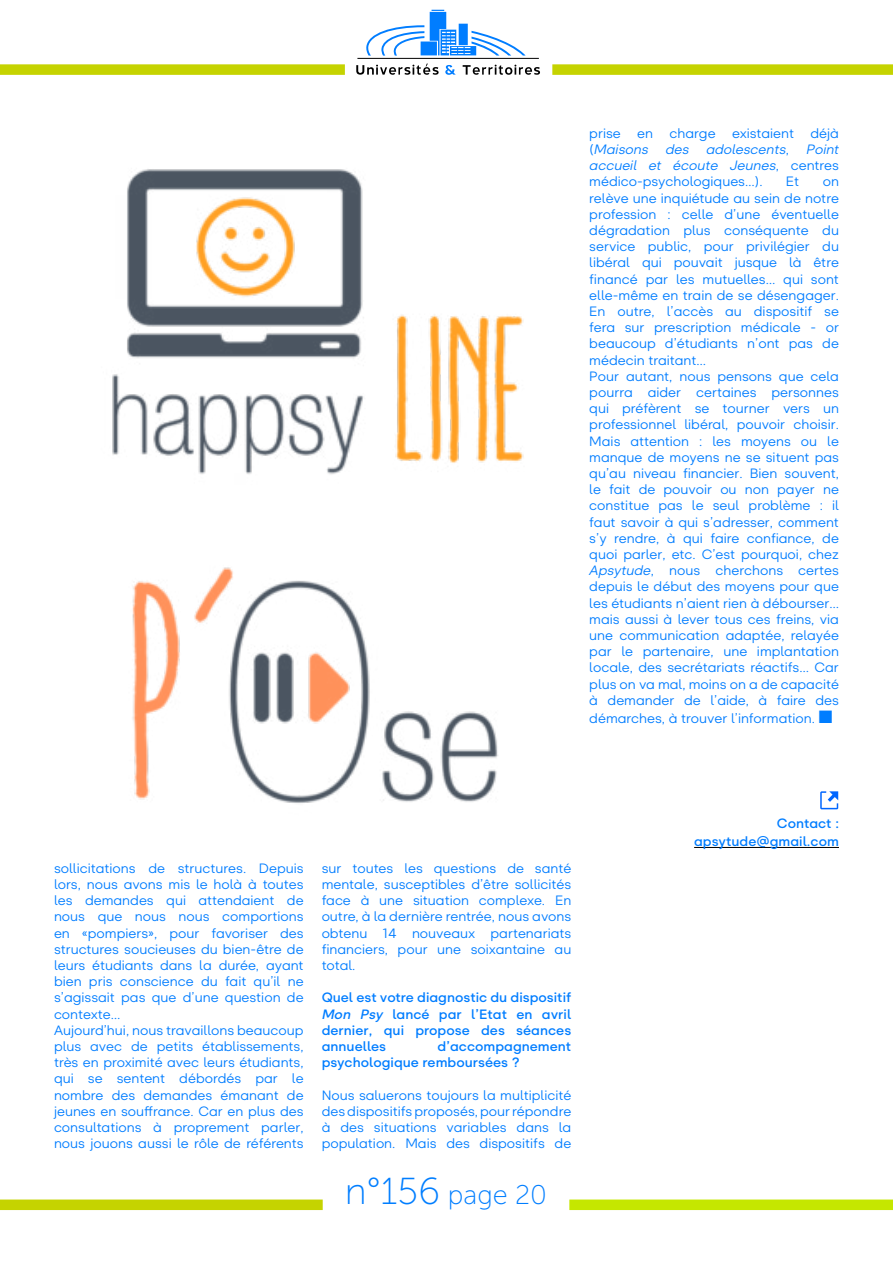
<style>
.page{position:relative;width:893px;height:1263px;background:#fff}
.page>*{position:absolute;margin:0;border:0;box-sizing:border-box;transform-origin:0 0}
.t1{font:27px "Museo Sans 100";color:#007eff}
.t2{font:13.5px/16.2px "Glence";color:#007dff}
.t3{font:700 13.5px/16.2px "Glence";color:#007dff;text-align:justify}
.t4{font:italic 13.5px "Glence";color:#007dff}
.s1{font-style:italic}
.s2{font-style:normal}
.s3{font-size:37.5px}
</style>
<div class="page">
<div style="left:0;top:64px;width:345px;height:11px;background:#c5d300"></div>
<svg style="left:356px;top:64px;width:83px;height:11px"></svg>
<svg style="left:445px;top:65px;width:11px;height:10px"></svg>
<svg style="left:463px;top:65px;width:77px;height:10px"></svg>
<hr style="left:357px;top:58px;width:182px;height:1px;background:#000">
<svg style="left:366px;top:10px;width:160px;height:46px"></svg>
<div style="left:0;top:1199px;width:323px;height:11px;background:#c5d300"></div>
<div style="left:552px;top:64px;width:341px;height:11px;background:#c5d300"></div>
<div style="left:569px;top:1199px;width:324px;height:11px;background:#c5e700"></div>
<hr style="left:694px;top:847px;width:145px;height:1px;background:#000">
<svg style="left:820px;top:791px;width:18px;height:18px"></svg>
<img style="left:112px;top:169px;width:412px;height:306px">
<img style="left:132px;top:567px;width:366px;height:236px">
<p class="t2" style="left:589px;top:125px;width:251px">prise en charge existaient déjà (<span class="s1">Maisons</span></p>
<p class="t4" style="left:665px;top:142px;width:25px">des</p>
<p class="t4" style="left:706px;top:142px;width:85px">adolescents<span class="s2">,</span></p>
<p class="t2" style="left:589px;top:141px;width:251px;text-align:justify;text-indent:217px"><span class="s1">Point accueil et écoute Jeunes</span>, centres médico-psychologiques…).</p>
<p class="t2" style="left:786px;top:174px;width:15px">Et</p>
<p class="t2" style="left:589px;top:174px;width:251px;text-indent:233px">on relève une inquiétude au sein de notre profession : celle d’une éventuelle dégradation plus conséquente du service public, pour privilégier du libéral qui pouvait jusque là être financé par les mutuelles… qui sont elle-même en train de se désengager.<br>En outre, l’accès au dispositif se fera sur prescription médicale - or beaucoup d’étudiants n’ont pas de médecin traitant…<br>Pour autant, nous pensons que cela pourra aider certaines personnes qui préfèrent se tourner vers un professionnel libéral, pouvoir choisir.<br>Mais attention : les moyens ou le manque de moyens ne se situent pas qu’au niveau financier. Bien souvent, le fait de pouvoir ou non payer ne constitue pas le seul problème : il faut savoir à qui s’adresser, comment s’y rendre, à qui faire confiance, de quoi parler, etc. C’est pourquoi, chez <span class="s1">Apsytude</span>, nous cherchons certes depuis le début des moyens pour que les étudiants n’aient rien à débourser… mais aussi à lever tous ces freins, via une communication adaptée, relayée par le partenaire, une implantation locale, des secrétariats réactifs… Car plus on va mal, moins on a de capacité à demander de l’aide, à faire des</p>
<p class="t2" style="left:589px;top:710px;width:227px">démarches, à trouver l’information.</p>
<p class="t2" style="left:54px;top:860px;width:251px">sollicitations de structures. Depuis lors, nous avons mis le holà à toutes les demandes qui attendaient de nous que nous nous comportions en «pompiers», pour favoriser des structures soucieuses du bien-être de leurs étudiants dans la durée, ayant bien pris conscience du fait qu’il ne s’agissait pas que d’une question de contexte…<br>Aujourd’hui, nous travaillons beaucoup plus avec de petits établissements, très en proximité avec leurs étudiants, qui se sentent débordés par le nombre des demandes émanant de jeunes en souffrance. Car en plus des consultations à proprement parler, nous jouons aussi le rôle de référents</p>
<p class="t2" style="left:322px;top:860px;width:251px;text-align:justify">sur toutes les questions de santé mentale, susceptibles d’être sollicités face à une situation complexe. En outre, à la dernière rentrée, nous avons obtenu 14 nouveaux partenariats financiers, pour une soixantaine au total.</p>
<p class="t3" style="left:322px;top:990px;width:251px">Quel est votre diagnostic du dispositif <span class="s1">Mon Psy</span> lancé par l’Etat en avril dernier, qui propose des séances annuelles</p>
<p class="t3" style="left:322px;top:1038px;width:251px;text-indent:116px">d’accompagnement psychologique remboursées ?</p>
<p class="t2" style="left:322px;top:1087px;width:251px;text-align:justify">Nous saluerons toujours la multiplicité des dispositifs proposés, pour répondre à des situations variables dans la population. Mais des dispositifs de</p>
<h1 class="t1" style="left:345px;top:1180px;width:204px"><span class="s3">n°156</span> page 20</h1>
<p class="t3" style="left:694px;top:815px;width:146px;line-height:18px;text-align:right">Contact : apsytude@gmail.com</p>
</div>
